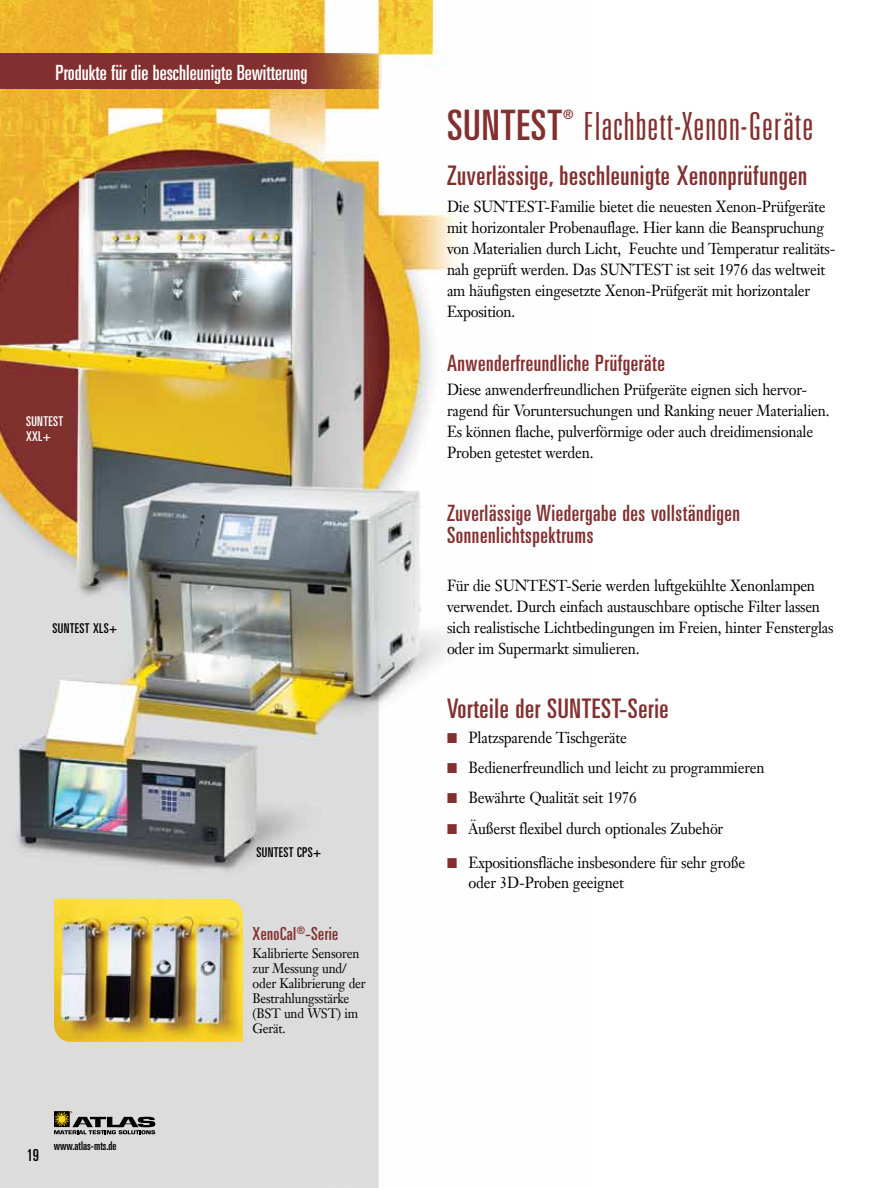
<style>
.page{position:relative;width:891px;height:1188px;background:#fff}
.page>*{position:absolute;margin:0;border:0;box-sizing:border-box;transform-origin:0 0}
.t1{font:ultra-condensed 42px "Univers";color:#82302f}
.t2{font:300 ultra-condensed 39px "Univers LT";letter-spacing:.025em;color:#82302f}
.t3{font:ultra-condensed 27px "Univers";letter-spacing:.025em;color:#82302f}
.t4{font:ultra-condensed 22.5px/22.5px "Univers";letter-spacing:.025em;color:#82302f}
.t5{font:ultra-condensed 21px "Univers";color:#fff}
.t6{font:ultra-condensed 18px "Univers";letter-spacing:.025em;color:#82302f}
.t7{font:ultra-condensed 16.5px "Univers";color:#000}
.t8{font:15.75px/21px "Janson Text LT";letter-spacing:-.015em;color:#000;scale:.93 1}
.t9{font:13.5px/15px "Janson Text LT";letter-spacing:-.015em;color:#000;scale:.93 1}
.t10{font:ultra-condensed 13.5px "Univers";color:#000}
.t11{font:ultra-condensed 13.5px/15px "Univers";color:#fff}
.t12{font:ultra-condensed 13.05px "Univers";color:#82302f}
.t13{font:ultra-condensed 12px "Univers";color:#000}
.s1{color:#82302f}
</style>
<div class="page">
<img style="left:0;top:143px;width:457px;height:1045px">
<img style="left:0;top:0;width:442px;height:143px">
<svg style="left:54px;top:1111px;width:101px;height:23px"></svg>
<img style="left:54px;top:899px;width:189px;height:143px">
<svg style="left:0;top:53px;width:382px;height:36px;fill:#82302f"></svg>
<h3 class="t5" style="left:56px;top:61px;width:253px">Produkte für die beschleunigte Bewitterung</h3>
<p class="t11" style="left:26px;top:414px;width:26px">SUNTEST<br>XXL+</p>
<p class="t10" style="left:53px;top:621px;width:7px">SUNTEST</p>
<p class="t10" style="left:93px;top:621px;width:26px">XLS+</p>
<p class="t7" style="left:27px;top:1146px;width:14px">19</p>
<p class="t13" style="left:54px;top:1139px;width:64px">www.atlas-mts.de</p>
<p class="t10" style="left:257px;top:844px;width:7px">SUNTEST</p>
<p class="t10" style="left:297px;top:844px;width:26px">CPS+</p>
<p class="t6" style="left:253px;top:924px;width:87px">XenoCal<sup>®</sup>-Serie</p>
<p class="t9" style="left:253px;top:946px;width:123px">Kalibrierte Sensoren zur Messung und/ oder Kalibrierung der<br>Bestrahlungsstärke (BST und WST) im<br>Gerät.</p>
<h1 class="t1" style="left:447px;top:101px;width:18px">SUNTEST</h1>
<p class="t12" style="left:563px;top:107px;width:12px">®</p>
<h2 class="t2" style="left:584px;top:105px;width:231px">Flachbett-Xenon-Geräte</h2>
<h3 class="t3" style="left:447px;top:161px;width:362px">Zuverlässige, beschleunigte Xenonprüfungen</h3>
<p class="t8" style="left:447px;top:196px;width:419px">Die SUNTEST-Familie bietet die neuesten Xenon-Prüfgeräte mit horizontaler Probenauflage. Hier kann die Beanspruchung von Materialien durch Licht, Feuchte und Temperatur realitäts&shy;nah geprüft werden. Das SUNTEST ist seit 1976 das weltweit am häufigsten eingesetzte Xenon-Prüfgerät mit horizontaler Exposition.</p>
<h3 class="t4" style="left:447px;top:352px;width:219px">Anwenderfreundliche Prüfgeräte</h3>
<p class="t8" style="left:447px;top:379px;width:413px">Diese anwenderfreundlichen Prüfgeräte eignen sich hervor&shy;ragend für Voruntersuchungen und Ranking neuer Materialien.<br>Es können flache, pulverförmige oder auch dreidimensionale Proben getestet werden.</p>
<h3 class="t4" style="left:447px;top:502px;width:295px">Zuverlässige Wiedergabe des vollständigen<br>Sonnenlichtspektrums</h3>
<p class="t8" style="left:447px;top:575px;width:417px">Für die SUNTEST-Serie werden luftgekühlte Xenonlampen verwendet. Durch einfach austauschbare optische Filter lassen sich realistische Lichtbedingungen im Freien, hinter Fensterglas oder im Supermarkt simulieren.</p>
<h3 class="t3" style="left:447px;top:693px;width:112px">Vorteile der SUNTEST</h3>
<h3 class="t3" style="left:619px;top:693px;width:51px">-Serie</h3>
<p class="t8" style="left:447px;top:727px;width:195px"><span class="s1">■</span> Platzsparende Tischgeräte</p>
<p class="t8" style="left:447px;top:757px;width:343px"><span class="s1">■</span> Bedienerfreundlich und leicht zu programmieren</p>
<p class="t8" style="left:447px;top:787px;width:206px"><span class="s1">■</span> Bewährte Qualität seit 1976</p>
<p class="t8" style="left:447px;top:818px;width:299px"><span class="s1">■</span> Äußerst flexibel durch optionales Zubehör</p>
<p class="t8" style="left:469px;top:853px;width:299px;line-height:19.5px;text-indent:-22px"><span class="s1">■</span> Expositionsfläche insbesondere für sehr große oder 3D-Proben geeignet</p>
</div>
